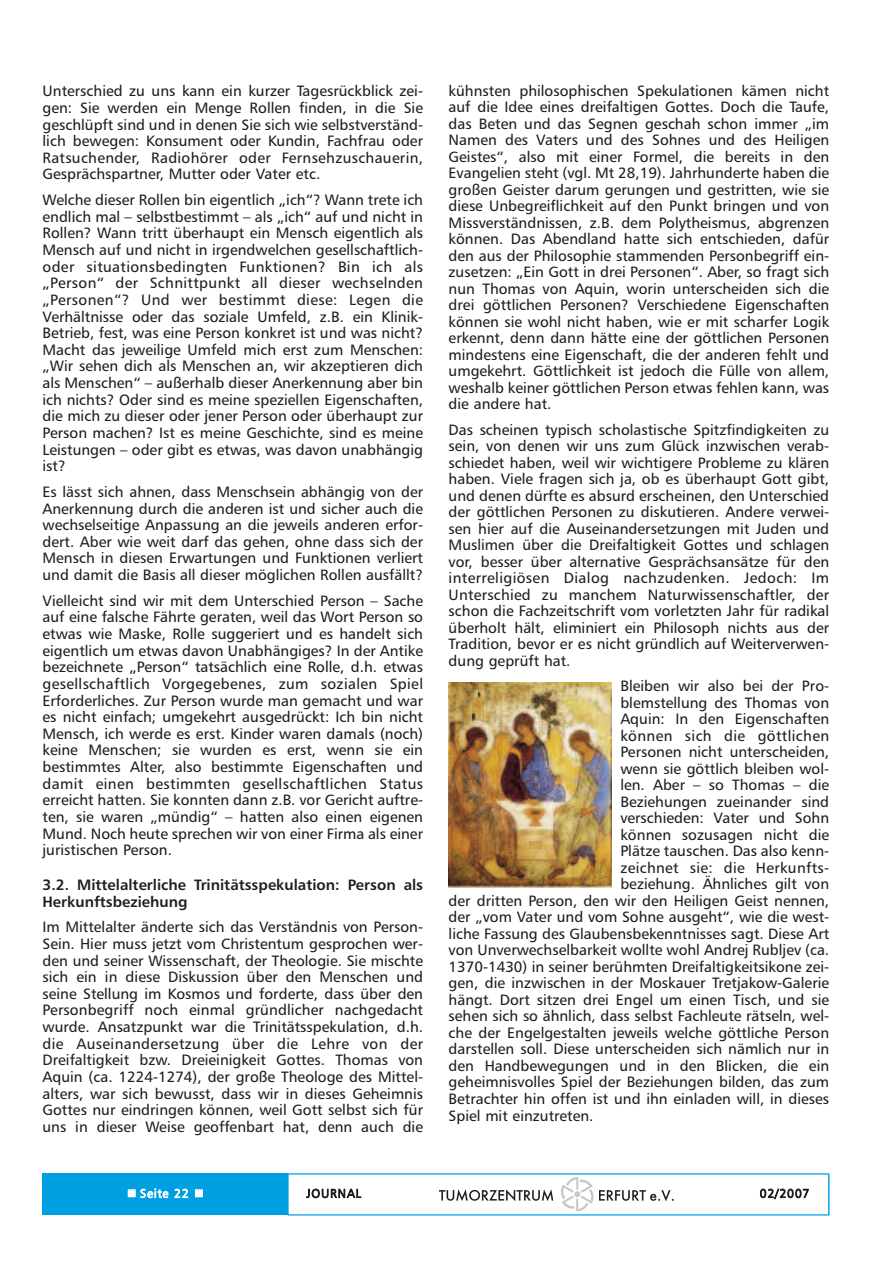
<style>
.page{position:relative;width:893px;height:1263px;background:#fff}
.page>*{position:absolute;margin:0;border:0;box-sizing:border-box;transform-origin:0 0}
.t1{font:15px/16.6px "Humanist 777 BT Roman B";color:#1d1e1f;text-align:justify}
.t2{font:15px/16.6px "Humanist 777 BT Bold B2";color:#1d1e1f}
.t3{font:15px "Humanist 777 BT Roman B";letter-spacing:.02em;color:#1d1e1f}
.t4{font:15px "Humanist 777 BT Roman B";letter-spacing:.025em;color:#1d1e1f}
.t5{font:12px "Humanist 777 BT Light B";letter-spacing:.085em;color:#1d1e1f}
.t6{font:12px "Humanist 777 BT Light B";letter-spacing:.085em;color:#fff}
</style>
<div class="page">
<div style="left:43px;top:1174px;width:245px;height:41px;background:#009fe2"></div>
<svg style="left:561px;top:1177px;width:113px;height:34px"></svg>
<svg style="left:439px;top:1189px;width:114px;height:12px"></svg>
<img style="left:449px;top:683px;width:162px;height:204px">
<p class="t1" style="left:43px;top:84px;width:382px">Unterschied zu uns kann ein kurzer Tagesrückblick zei&shy;gen: Sie werden ein Menge Rollen finden, in die Sie geschlüpft sind und in denen Sie sich wie selbstverständ&shy;lich bewegen: Konsument oder Kundin, Fachfrau oder Ratsuchender, Radiohörer oder Fernsehzuschauerin, Gesprächspartner, Mutter oder Vater etc.</p>
<p class="t1" style="left:43px;top:193px;width:382px">Welche dieser Rollen bin eigentlich „ich“? Wann trete ich endlich mal – selbstbestimmt – als „ich“ auf und nicht in Rollen? Wann tritt überhaupt ein Mensch eigentlich als Mensch auf und nicht in irgendwelchen gesellschaftlich&shy;oder situationsbedingten Funktionen? Bin ich als „Person“ der Schnittpunkt all dieser wechselnden „Personen“? Und wer bestimmt diese: Legen die Verhältnisse oder das soziale Umfeld, z.B. ein Klinik-Betrieb, fest, was eine Person konkret ist und was nicht?<br>Macht das jeweilige Umfeld mich erst zum Menschen: „Wir sehen dich als Menschen an, wir akzeptieren dich als Menschen“ – außerhalb dieser Anerkennung aber bin ich nichts? Oder sind es meine speziellen Eigenschaften, die mich zu dieser oder jener Person oder überhaupt zur Person machen? Ist es meine Geschichte, sind es meine Leistungen – oder gibt es etwas, was davon unabhängig ist?</p>
<p class="t1" style="left:43px;top:485px;width:382px">Es lässt sich ahnen, dass Menschsein abhängig von der Anerkennung durch die anderen ist und sicher auch die wechselseitige Anpassung an die jeweils anderen erfor&shy;dert. Aber wie weit darf das gehen, ohne dass sich der Mensch in diesen Erwartungen und Funktionen verliert und damit die Basis all dieser möglichen Rollen ausfällt?</p>
<p class="t1" style="left:43px;top:593px;width:382px">Vielleicht sind wir mit dem Unterschied Person – Sache auf eine falsche Fährte geraten, weil das Wort Person so etwas wie Maske, Rolle suggeriert und es handelt sich eigentlich um etwas davon Unabhängiges? In der Antike bezeichnete „Person“ tatsächlich eine Rolle, d.h. etwas gesellschaftlich Vorgegebenes, zum sozialen Spiel Erforderliches. Zur Person wurde man gemacht und war es nicht einfach; umgekehrt ausgedrückt: Ich bin nicht Mensch, ich werde es erst. Kinder waren damals (noch) keine Menschen; sie wurden es erst, wenn sie ein bestimmtes Alter, also bestimmte Eigenschaften und damit einen bestimmten gesellschaftlichen Status erreicht hatten. Sie konnten dann z.B. vor Gericht auftre&shy;ten, sie waren „mündig“ – hatten also einen eigenen Mund. Noch heute sprechen wir von einer Firma als einer juristischen Person.</p>
<p class="t2" style="left:43px;top:877px;width:382px">3.2. Mittelalterliche Trinitätsspekulation: Person als<br>Herkunftsbeziehung</p>
<p class="t1" style="left:43px;top:920px;width:382px">Im Mittelalter änderte sich das Verständnis von Person-Sein. Hier muss jetzt vom Christentum gesprochen wer&shy;den und seiner Wissenschaft, der Theologie. Sie mischte sich ein in diese Diskussion über den Menschen und seine Stellung im Kosmos und forderte, dass über den Personbegriff noch einmal gründlicher nachgedacht wurde. Ansatzpunkt war die Trinitätsspekulation, d.h. die Auseinandersetzung über die Lehre von der Dreifaltigkeit bzw. Dreieinigkeit Gottes. Thomas von Aquin (ca. 1224-1274), der große Theologe des Mittel&shy;alters, war sich bewusst, dass wir in dieses Geheimnis Gottes nur eindringen können, weil Gott selbst sich für uns in dieser Weise geoffenbart hat, denn auch die</p>
<p class="t1" style="left:449px;top:84px;width:382px">kühnsten philosophischen Spekulationen kämen nicht auf die Idee eines dreifaltigen Gottes. Doch die Taufe, das Beten und das Segnen geschah schon immer „im Namen des Vaters und des Sohnes und des Heiligen Geistes“, also mit einer Formel, die bereits in den Evangelien steht (vgl. Mt 28,19). Jahrhunderte haben die großen Geister darum gerungen und gestritten, wie sie diese Unbegreiflichkeit auf den Punkt bringen und von Missverständnissen, z.B. dem Polytheismus, abgrenzen können. Das Abendland hatte sich entschieden, dafür den aus der Philosophie stammenden Personbegriff ein&shy;zusetzen: „Ein Gott in drei Personen“. Aber, so fragt sich nun Thomas von Aquin, worin unterscheiden sich die drei göttlichen Personen? Verschiedene Eigenschaften können sie wohl nicht haben, wie er mit scharfer Logik erkennt, denn dann hätte eine der göttlichen Personen mindestens eine Eigenschaft, die der anderen fehlt und umgekehrt. Göttlichkeit ist jedoch die Fülle von allem, weshalb keiner göttlichen Person etwas fehlen kann, was die andere hat.</p>
<p class="t1" style="left:449px;top:423px;width:382px">Das scheinen typisch scholastische Spitzfindigkeiten zu sein, von denen wir uns zum Glück inzwischen verab&shy;schiedet haben, weil wir wichtigere Probleme zu klären haben. Viele fragen sich ja, ob es überhaupt Gott gibt, und denen dürfte es absurd erscheinen, den Unterschied der göttlichen Personen zu diskutieren. Andere verwei&shy;sen hier auf die Auseinandersetzungen mit Juden und Muslimen über die Dreifaltigkeit Gottes und schlagen vor, besser über alternative Gesprächsansätze für den interreligiösen Dialog nachzudenken. Jedoch: Im Unterschied zu manchem Naturwissenschaftler, der schon die Fachzeitschrift vom vorletzten Jahr für radikal überholt hält, eliminiert ein Philosoph nichts aus der Tradition, bevor er es nicht gründlich auf Weiterverwen&shy;dung geprüft hat.</p>
<p class="t1" style="left:620px;top:679px;width:210px">Bleiben wir also bei der Pro-</p>
<p class="t1" style="left:620px;top:695px;width:210px">blemstellung des Thomas von</p>
<p class="t1" style="left:620px;top:712px;width:210px">Aquin: In den Eigenschaften</p>
<p class="t4" style="left:620px;top:730px;width:210px">können sich die göttlichen</p>
<p class="t1" style="left:620px;top:745px;width:210px">Personen nicht unterscheiden,</p>
<p class="t1" style="left:620px;top:761px;width:210px">wenn sie göttlich bleiben wol-</p>
<p class="t1" style="left:620px;top:778px;width:210px">len. Aber – so Thomas – die</p>
<p class="t1" style="left:620px;top:794px;width:210px">Beziehungen zueinander sind</p>
<p class="t1" style="left:620px;top:811px;width:210px">verschieden: Vater und Sohn</p>
<p class="t1" style="left:620px;top:827px;width:210px">können sozusagen nicht die</p>
<p class="t1" style="left:620px;top:844px;width:210px">Plätze tauschen. Das also kenn-</p>
<p class="t3" style="left:620px;top:862px;width:210px">zeichnet sie: die Herkunfts-</p>
<p class="t1" style="left:620px;top:877px;width:210px">beziehung. Ähnliches gilt von</p>
<p class="t1" style="left:449px;top:893px;width:382px">der dritten Person, den wir den Heiligen Geist nennen,</p>
<p class="t1" style="left:449px;top:910px;width:382px">der „vom Vater und vom Sohne ausgeht“, wie die west-</p>
<p class="t1" style="left:449px;top:926px;width:382px">liche Fassung des Glaubensbekenntnisses sagt. Diese Art</p>
<p class="t1" style="left:449px;top:943px;width:382px">von Unverwechselbarkeit wollte wohl Andrej Rubljev (ca.</p>
<p class="t1" style="left:449px;top:959px;width:382px">1370-1430) in seiner berühmten Dreifaltigkeitsikone zei-</p>
<p class="t1" style="left:449px;top:976px;width:382px">gen, die inzwischen in der Moskauer Tretjakow-Galerie</p>
<p class="t1" style="left:449px;top:992px;width:382px">hängt. Dort sitzen drei Engel um einen Tisch, und sie</p>
<p class="t1" style="left:449px;top:1009px;width:382px">sehen sich so ähnlich, dass selbst Fachleute rätseln, wel-</p>
<p class="t1" style="left:449px;top:1025px;width:382px">che der Engelgestalten jeweils welche göttliche Person</p>
<p class="t1" style="left:449px;top:1042px;width:382px">darstellen soll. Diese unterscheiden sich nämlich nur in</p>
<p class="t1" style="left:449px;top:1058px;width:382px">den Handbewegungen und in den Blicken, die ein</p>
<p class="t1" style="left:449px;top:1075px;width:382px">geheimnisvolles Spiel der Beziehungen bilden, das zum</p>
<p class="t1" style="left:449px;top:1091px;width:382px">Betrachter hin offen ist und ihn einladen will, in dieses</p>
<p class="t1" style="left:449px;top:1108px;width:146px">Spiel mit einzutreten.</p>
<p class="t6" style="left:140px;top:1188px;width:50px">Seite 22</p>
<p class="t5" style="left:307px;top:1188px;width:56px">JOURNAL</p>
<p class="t5" style="left:760px;top:1188px;width:51px">012/20057</p>
</div>
